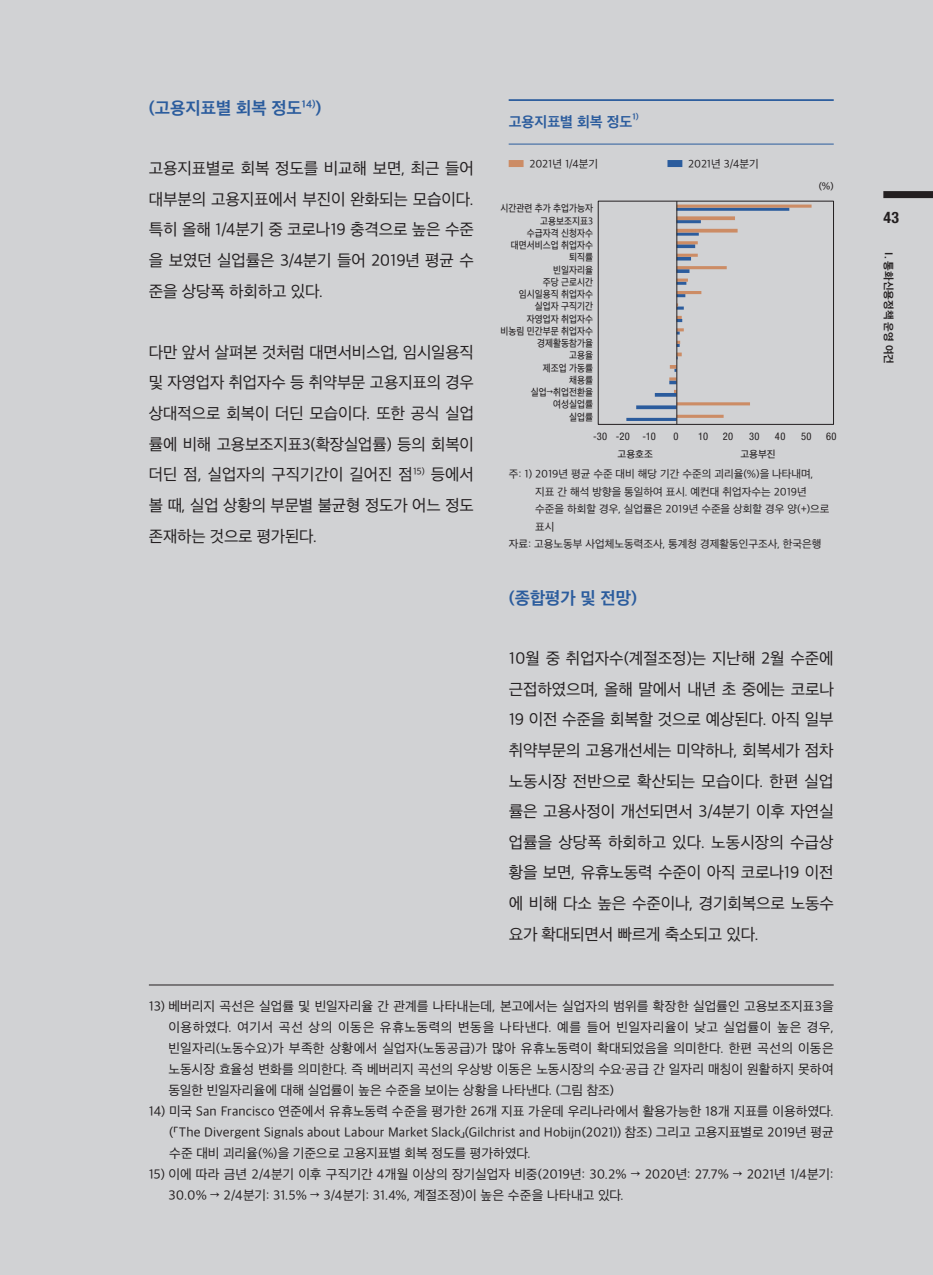
<style>
.page{position:relative;width:933px;height:1275px;background:#d1d2d4}
.page>*{position:absolute;margin:0;border:0;box-sizing:border-box;transform-origin:0 0}
.t1{font:16.62px "SD Gothic Neo 1 OTFB";color:#2b5c9d}
.t2{font:15.75px/30.6px "SD Gothic Neo 1 OTFR";letter-spacing:-.01em;color:#231f20;text-align:justify}
.t3{font:700 condensed 15.75px "Helvetica Neue LT Std";color:#231f20}
.t4{font:14px "SD Gothic Neo 1 OTFB";color:#2b5c9d}
.t5{font:12.6px/21px "SD Gothic Neo 1 OTFR";letter-spacing:-.005em;color:#231f20;text-align:justify}
.t6{font:10.5px/17.5px "SD Gothic Neo 1 OTFR";color:#231f20}
.t7{font:condensed 10.5px "Helvetica Neue LT Std";letter-spacing:.035em;color:#231f20}
.t8{font:10.5px "SD Gothic Neo 1 OTFB";color:#231f20}
.t9{font:9.62px "SD Gothic Neo 1 OTFM";color:#231f20;scale:.9 1}
.t10{font:9.62px "SD Gothic Neo 1 OTFM";color:#231f20}
.t11{font:8.22px "SD Gothic Neo 1 OTFB";color:#2b5c9d}
</style>
<div class="page">
<div style="left:883px;top:191px;width:50px;height:7px;background:#231f20"></div>
<hr style="left:149px;top:985px;width:684px;height:1px;background:#231f20">
<div style="left:598px;top:201px;width:235px;height:224px;border:1px solid #231f20"></div>
<hr style="left:626px;top:418px;width:50px;height:3px;background:#2b5c9d">
<svg style="left:636px;top:405px;width:40px;height:4px"></svg>
<svg style="left:655px;top:393px;width:21px;height:4px"></svg>
<svg style="left:677px;top:294px;width:8px;height:3px"></svg>
<svg style="left:677px;top:269px;width:12px;height:4px"></svg>
<svg style="left:677px;top:257px;width:14px;height:4px"></svg>
<svg style="left:677px;top:244px;width:18px;height:4px"></svg>
<hr style="left:676px;top:233px;width:23px;height:3px;background:#2b5c9d">
<hr style="left:676px;top:220px;width:25px;height:3px;background:#2b5c9d">
<hr style="left:676px;top:208px;width:113px;height:3px;background:#2b5c9d">
<hr style="left:676px;top:415px;width:47px;height:3px;background:#cc8c65">
<hr style="left:676px;top:402px;width:74px;height:3px;background:#cc8c65">
<svg style="left:669px;top:365px;width:7px;height:19px"></svg>
<svg style="left:677px;top:353px;width:4px;height:6px"></svg>
<svg style="left:677px;top:341px;width:3px;height:6px"></svg>
<svg style="left:677px;top:328px;width:7px;height:7px"></svg>
<svg style="left:677px;top:316px;width:5px;height:6px"></svg>
<svg style="left:677px;top:303px;width:7px;height:7px"></svg>
<hr style="left:676px;top:291px;width:25px;height:3px;background:#cc8c65">
<svg style="left:677px;top:279px;width:11px;height:6px"></svg>
<hr style="left:676px;top:266px;width:50px;height:3px;background:#cc8c65">
<hr style="left:676px;top:254px;width:21px;height:3px;background:#cc8c65">
<hr style="left:676px;top:241px;width:21px;height:3px;background:#cc8c65">
<svg style="left:677px;top:229px;width:60px;height:4px"></svg>
<svg style="left:677px;top:216px;width:58px;height:4px"></svg>
<hr style="left:676px;top:205px;width:135px;height:3px;background:#cc8c65">
<hr style="left:676px;top:201px;width:1px;height:223px;background:#231f20">
<hr style="left:508px;top:144px;width:325px;height:1px;background:#2b5c9d">
<hr style="left:508px;top:99px;width:325px;height:2px;background:#2b5c9d">
<div style="left:508px;top:160px;width:15px;height:7px;background:#cc8c65"></div>
<div style="left:667px;top:160px;width:15px;height:7px;background:#2b5c9d"></div>
<p class="t1" style="left:149px;top:99px;width:174px">(고용지표별 회복 정도<sup>14)</sup>)</p>
<p class="t2" style="left:149px;top:153px;width:327px">고용지표별로 회복 정도를 비교해 보면, 최근 들어 대부분의 고용지표에서 부진이 완화되는 모습이다. 특히 올해 1/4분기 중 코로나19 충격으로 높은 수준 을 보였던 실업률은 3/4분기 들어 2019년 평균 수 준을 상당폭 하회하고 있다.</p>
<p class="t2" style="left:149px;top:337px;width:327px">다만 앞서 살펴본 것처럼 대면서비스업, 임시일용직 및 자영업자 취업자수 등 취약부문 고용지표의 경우 상대적으로 회복이 더딘 모습이다. 또한 공식 실업 률에 비해 고용보조지표3(확장실업률) 등의 회복이 더딘 점, 실업자의 구직기간이 길어진 점<sup>15)</sup> 등에서 볼 때, 실업 상황의 부문별 불균형 정도가 어느 정도 존재하는 것으로 평가된다.</p>
<p class="t4" style="left:508px;top:115px;width:125px">고용지표별 회복 정도</p>
<p class="t11" style="left:632px;top:113px;width:8px">1)</p>
<p class="t6" style="left:529px;top:155px;width:70px">2021년 1/4분기</p>
<p class="t6" style="left:688px;top:155px;width:72px">2021년 3/4분기</p>
<p class="t9" style="left:500px;top:204px;width:104px">시간관련 추가 추업가능자</p>
<p class="t9" style="left:540px;top:216px;width:60px">고용보조지표3</p>
<p class="t9" style="left:527px;top:228px;width:75px">수급자격 신청자수</p>
<p class="t9" style="left:511px;top:240px;width:93px">대면서비스업 취업자수</p>
<p class="t9" style="left:569px;top:253px;width:28px">퇴직률</p>
<p class="t9" style="left:553px;top:265px;width:46px">빈일자리율</p>
<p class="t9" style="left:543px;top:277px;width:57px">주당 근로시간</p>
<p class="t9" style="left:519px;top:289px;width:84px">임시일용직 취업자수</p>
<p class="t9" style="left:535px;top:302px;width:66px">실업자 구직기간</p>
<p class="t9" style="left:527px;top:314px;width:75px">자영업자 취업자수</p>
<p class="t9" style="left:500px;top:326px;width:104px">비농림 민간부문 취업자수</p>
<p class="t9" style="left:537px;top:338px;width:63px">경제활동참가율</p>
<p class="t9" style="left:569px;top:351px;width:28px">고용율</p>
<p class="t9" style="left:543px;top:363px;width:57px">제조업 가동률</p>
<p class="t9" style="left:569px;top:375px;width:28px">채용률</p>
<p class="t9" style="left:531px;top:387px;width:71px">실업→취업전환율</p>
<p class="t9" style="left:553px;top:400px;width:46px">여성실업률</p>
<p class="t9" style="left:569px;top:412px;width:28px">실업률</p>
<p class="t10" style="left:818px;top:181px;width:17px">(%)</p>
<p class="t7" style="left:593px;top:431px;width:64px">-30 -20 -10</p>
<p class="t7" style="left:673px;top:431px;width:7px">0</p>
<p class="t7" style="left:698px;top:431px;width:11px">10</p>
<p class="t7" style="left:723px;top:431px;width:12px">20</p>
<p class="t7" style="left:749px;top:431px;width:12px">30</p>
<p class="t7" style="left:775px;top:431px;width:12px">40</p>
<p class="t7" style="left:801px;top:431px;width:12px">50</p>
<p class="t7" style="left:826px;top:431px;width:12px">60</p>
<p class="t10" style="left:617px;top:449px;width:37px">고용호조</p>
<p class="t10" style="left:740px;top:449px;width:37px">고용부진</p>
<p class="t6" style="left:535px;top:465px;width:296px;text-indent:-27px">주: 1) 2019년 평균 수준 대비 해당 기간 수준의 괴리율(%)을 나타내며, 지표 간 해석 방향을 통일하여 표시. 예컨대 취업자수는 2019년 수준을 하회할 경우, 실업률은 2019년 수준을 상회할 경우 양(+)으로 표시</p>
<p class="t6" style="left:508px;top:535px;width:314px">자료: 고용노동부 사업체노동력조사, 통계청 경제활동인구조사, 한국은행</p>
<p class="t1" style="left:508px;top:589px;width:130px">(종합평가 및 전망)</p>
<p class="t2" style="left:508px;top:643px;width:327px">10월 중 취업자수(계절조정)는 지난해 2월 수준에 근접하였으며, 올해 말에서 내년 초 중에는 코로나 19 이전 수준을 회복할 것으로 예상된다. 아직 일부 취약부문의 고용개선세는 미약하나, 회복세가 점차 노동시장 전반으로 확산되는 모습이다. 한편 실업 률은 고용사정이 개선되면서 3/4분기 이후 자연실 업률을 상당폭 하회하고 있다. 노동시장의 수급상 황을 보면, 유휴노동력 수준이 아직 코로나19 이전 에 비해 다소 높은 수준이나, 경기회복으로 노동수 요가 확대되면서 빠르게 축소되고 있다.</p>
<p class="t5" style="left:168px;top:996px;width:666px;text-indent:-20px">13) 베버리지 곡선은 실업률 및 빈일자리율 간 관계를 나타내는데, 본고에서는 실업자의 범위를 확장한 실업률인 고용보조지표3을 이용하였다. 여기서 곡선 상의 이동은 유휴노동력의 변동을 나타낸다. 예를 들어 빈일자리율이 낮고 실업률이 높은 경우, 빈일자리(노동수요)가 부족한 상황에서 실업자(노동공급)가 많아 유휴노동력이 확대되었음을 의미한다. 한편 곡선의 이동은 노동시장 효율성 변화를 의미한다. 즉 베버리지 곡선의 우상방 이동은 노동시장의 수요·공급 간 일자리 매칭이 원활하지 못하여 동일한 빈일자리율에 대해 실업률이 높은 수준을 보이는 상황을 나타낸다. (그림 참조)</p>
<p class="t5" style="left:169px;top:1101px;width:666px;text-indent:-20px">14) 미국 San Francisco 연준에서 유휴노동력 수준을 평가한 26개 지표 가운데 우리나라에서 활용가능한 18개 지표를 이용하였다. (「The Divergent Signals about Labour Market Slack」(Gilchrist and Hobijn(2021)) 참조) 그리고 고용지표별로 2019년 평균 수준 대비 괴리율(%)을 기준으로 고용지표별 회복 정도를 평가하였다.</p>
<p class="t5" style="left:168px;top:1164px;width:666px;text-indent:-20px">15) 이에 따라 금년 2/4분기 이후 구직기간 4개월 이상의 장기실업자 비중(2019년: 30.2% → 2020년: 27.7% → 2021년 1/4분기:<br>30.0% → 2/4분기: 31.5% → 3/4분기: 31.4%, 계절조정)이 높은 수준을 나타내고 있다.</p>
<p class="t3" style="left:883px;top:208px;width:17px">43</p>
<p class="t8" style="left:893px;top:252px;width:113px;rotate:90deg">I. 통화신용정책 운영 여건</p>
</div>
